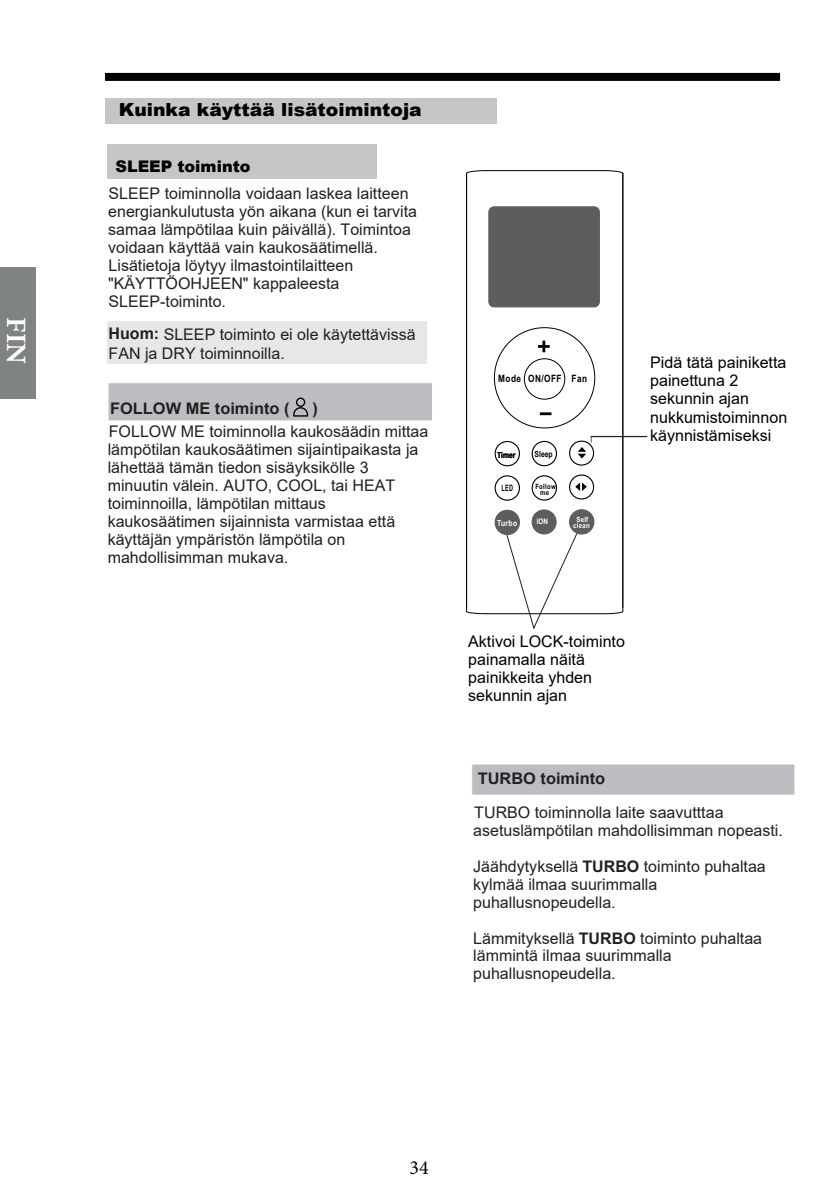
<style>
.page{position:relative;width:840px;height:1191px;background:#fff}
.page>*{position:absolute;margin:0;border:0;box-sizing:border-box;transform-origin:0 0}
.t1{font:700 28px "Minion Pro";color:#fff}
.t2{font:20px "Minion Pro";color:#000}
.t3{font:900 18px "Arial";color:#000;scale:1.04 1}
.t4{font:16px/18px "Arial";color:#231f20}
.t5{font:16px/18px "Arial";color:#000}
.t6{font:700 16px "Arial";color:#231f20}
.t7{font:900 16px "Arial";color:#000}
.t8{font:700 16px "Arial";color:#231f20}
.t9{font:700 10.2px "Arial";letter-spacing:.055em;color:#000;scale:.82 1}
.t10{font:700 8.8px "Arial";color:#000;scale:.64 1}
.t11{font:700 8.4px "Arial";color:#000;scale:.82 1}
.t12{font:700 8.4px "Arial";letter-spacing:.055em;color:#fff;scale:.82 1}
.t13{font:700 7.8px "Arial";color:#fff;scale:.82 1}
.t14{font:700 7.2px/6.8px "Arial";letter-spacing:.055em;color:#fff;text-align:center;scale:.82 1}
.t15{font:700 7.2px/6.8px "Arial";letter-spacing:.055em;color:#000;text-align:center;scale:.82 1}
.s1{font-weight:700}
.s2{font-style:inherit}
</style>
<div class="page">
<div style="left:105px;top:73px;width:674px;height:8px;background:#000"></div>
<div style="left:105px;top:98px;width:391px;height:26px;background:#c6c6c6"></div>
<div style="left:0;top:267px;width:36px;height:132px;background:#7f8384"></div>
<svg style="left:504px;top:529px;width:74px;height:101px"></svg>
<div style="left:531px;top:475px;width:25px;height:25px;border:1px solid #000;border-radius:50%"></div>
<hr style="left:485px;top:170px;width:118px;height:1px;background:#000">
<hr style="left:466px;top:173px;width:1px;height:438px;background:#000">
<hr style="left:622px;top:173px;width:1px;height:438px;background:#000">
<hr style="left:485px;top:613px;width:118px;height:1px;background:#000">
<svg style="left:466px;top:170px;width:20px;height:4px"></svg>
<svg style="left:602px;top:170px;width:21px;height:4px"></svg>
<svg style="left:466px;top:610px;width:20px;height:5px"></svg>
<svg style="left:602px;top:610px;width:21px;height:5px"></svg>
<div style="left:494px;top:441px;width:25px;height:25px;border:1px solid #000;border-radius:50%"></div>
<div style="left:494px;top:475px;width:25px;height:26px;border:1px solid #000;border-radius:50%"></div>
<div style="left:531px;top:441px;width:25px;height:25px;border:1px solid #000;border-radius:50%"></div>
<div style="left:569px;top:510px;width:24px;height:24px;background:#5b5e5d;border-radius:50%"></div>
<div style="left:568px;top:509px;width:26px;height:25px;border:1px solid #5b5e5d;border-radius:50%"></div>
<div style="left:495px;top:510px;width:24px;height:24px;background:#5b5e5d;border-radius:50%"></div>
<div style="left:494px;top:510px;width:25px;height:25px;border:1px solid #5b5e5d;border-radius:50%"></div>
<div style="left:523px;top:358px;width:42px;height:42px;border:1px solid #000;border-radius:50%"></div>
<div style="left:488px;top:207px;width:111px;height:100px;background:#5b5e5d;border-radius:5px"></div>
<div style="left:488px;top:207px;width:111px;height:100px;border:1px solid #5b5e5d;border-radius:5px"></div>
<svg style="left:539px;top:412px;width:12px;height:3px"></svg>
<svg style="left:538px;top:341px;width:11px;height:11px"></svg>
<div style="left:568px;top:440px;width:25px;height:25px;border:1px solid #000;border-radius:50%"></div>
<div style="left:568px;top:474px;width:25px;height:25px;border:1px solid #000;border-radius:50%"></div>
<svg style="left:575px;top:482px;width:11px;height:9px"></svg>
<svg style="left:577px;top:435px;width:70px;height:23px"></svg>
<div style="left:532px;top:510px;width:23px;height:24px;background:#5b5e5d;border-radius:50%"></div>
<div style="left:531px;top:509px;width:25px;height:25px;border:1px solid #5b5e5d;border-radius:50%"></div>
<div style="left:107px;top:145px;width:269px;height:34px;background:#c6c6c6"></div>
<div style="left:108px;top:322px;width:319px;height:42px;background:#e6e7e9"></div>
<div style="left:108px;top:382px;width:324px;height:39px;background:#bcbdc0;border:1px solid #fff"></div>
<svg style="left:293px;top:397px;width:15px;height:19px"></svg>
<div style="left:471px;top:763px;width:323px;height:32px;background:#bcbdc0;border:1px solid #fff"></div>
<h1 class="t1" style="left:36px;top:317px;width:48px;rotate:90deg">FIN</h1>
<p class="t3" style="left:119px;top:96px;width:292px">Kuinka käyttää lisätoimintoja</p>
<p class="t7" style="left:115px;top:154px;width:136px">SLEEP toiminto</p>
<p class="t4" style="left:108px;top:184px;width:310px">SLEEP toiminnolla voidaan laskea laitteen energiankulutusta yön aikana (kun ei tarvita samaa lämpötilaa kuin päivällä). Toimintoa voidaan käyttää vain kaukosäätimellä.<br>Lisätietoja löytyy ilmastointilaitteen "KÄYTTÖOHJEEN" kappaleesta SLEEP-toiminto.</p>
<p class="t4" style="left:108px;top:324px;width:308px;line-height:18.8px"><span class="s1">Huom</span><span class="s1">:</span> SLEEP toiminto ei ole käytettävissä<br>FAN ja DRY toiminnoilla.</p>
<p class="t6" style="left:110px;top:402px;width:181px">FOLLOW ME <span class="s2">toiminto</span> (</p>
<p class="t6" style="left:312px;top:402px;width:7px">)</p>
<p class="t4" style="left:108px;top:422px;width:322px">FOLLOW ME toiminnolla kaukosäädin mittaa lämpötilan kaukosäätimen sijaintipaikasta ja lähettää tämän tiedon sisäyksikölle 3 minuutin välein. AUTO, COOL, tai HEAT toiminnoilla, lämpötilan mittaus kaukosäätimen sijainnista varmistaa että käyttäjän ympäristön lämpötila on mahdollisimman mukava.</p>
<p class="t9" style="left:528px;top:372px;width:42px">ON/OFF</p>
<p class="t9" style="left:498px;top:372px;width:29px">Mode</p>
<p class="t9" style="left:571px;top:372px;width:21px">Fan</p>
<p class="t11" style="left:496px;top:448px;width:24px">Timer</p>
<p class="t11" style="left:534px;top:448px;width:24px">Sleep</p>
<p class="t10" style="left:501px;top:482px;width:20px">LED</p>
<p class="t15" style="left:535px;top:483px;width:26px">Follow me</p>
<p class="t12" style="left:496px;top:517px;width:26px">Turbo</p>
<p class="t13" style="left:536px;top:515px;width:15px">ION</p>
<p class="t14" style="left:572px;top:516px;width:22px">Self clean</p>
<p class="t5" style="left:649px;top:354px;width:138px">Pidä tätä painiketta painettuna 2 sekunnin ajan nukkumistoiminnon käynnistämiseksi</p>
<p class="t5" style="left:468px;top:632px;width:158px">Aktivoi LOCK-toiminto painamalla näitä painikkeita yhden sekunnin ajan</p>
<p class="t8" style="left:477px;top:767px;width:129px"><span class="s2">TURBO</span> toiminto</p>
<p class="t4" style="left:473px;top:803px;width:311px">TURBO toiminnolla laite saavutttaa asetuslämpötilan mahdollisimman nopeasti.</p>
<p class="t4" style="left:473px;top:857px;width:294px">Jäähdytyksellä <span class="s1">TURBO</span> toiminto puhaltaa kylmää ilmaa suurimmalla puhallusnopeudella.</p>
<p class="t4" style="left:473px;top:929px;width:290px">Lämmityksellä <span class="s1">TURBO</span> toiminto puhaltaa lämmintä ilmaa suurimmalla puhallusnopeudella.</p>
<p class="t2" style="left:409px;top:1153px;width:21px">34</p>
</div>
